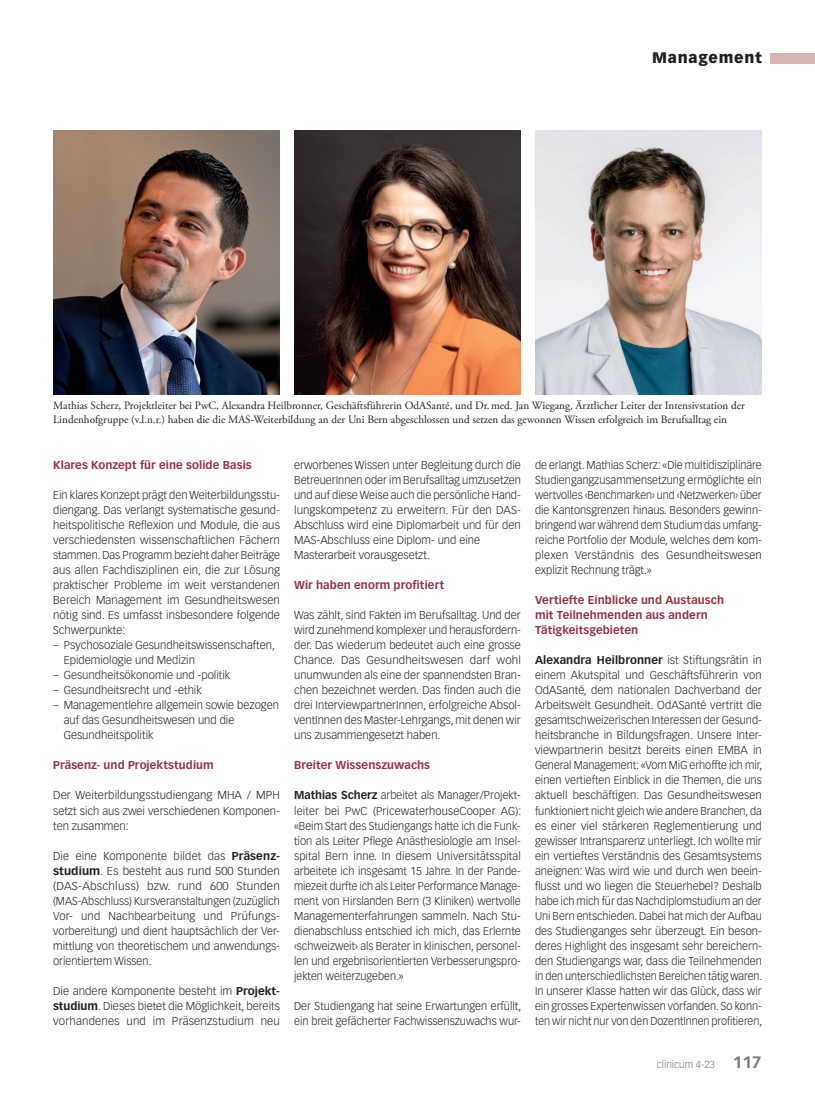
<style>
.page{position:relative;width:815px;height:1099px;background:#fff}
.page>*{position:absolute;margin:0;border:0;box-sizing:border-box;transform-origin:0 0}
.t1{font:900 15px "Vectora LT Std";letter-spacing:.05em;color:#231f20}
.Lauftext{font:300 11.25px/15px "Vectora LT Std";color:#231f20;text-align:justify}
.Legende{font:11.25px/13.5px "Adobe Garamond Pro";color:#231f20}
.ZT_MM{font:700 11.25px/15px "Vectora LT Std";letter-spacing:.005em;color:#983249}
.t2{font:300 10px "Vectora LT Std";color:#76787b}
.s1{font-weight:700}
.s2{font-weight:700;font-size:16.25px}
</style>
<div class="page">
<div style="left:770px;top:53px;width:45px;height:10px;background:#d9b4b3"></div>
<img style="left:294px;top:130px;width:227px;height:264px">
<img style="left:535px;top:130px;width:227px;height:264px">
<img style="left:53px;top:130px;width:227px;height:264px">
<h1 class="t1" style="left:652px;top:49px;width:111px">Management</h1>
<p class="Legende" style="left:53px;top:399px;width:693px">Mathias Scherz, Projektleiter bei PwC, Alexandra Heilbronner, Geschäftsführerin OdASanté, und Dr.med. Jan Wiegang, Ärztlicher Leiter der Intensivstation der<br>Lindenhofgruppe (v.l.n.r.) haben die die MAS-Weiterbildung an der Uni Bern abgeschlossen und setzen das gewonnen Wissen erfolgreich im Berufsalltag ein</p>
<p class="ZT_MM" style="left:53px;top:458px;width:200px">Klares Konzept für eine solide Basis</p>
<p class="Lauftext" style="left:53px;top:488px;width:228px">Ein klares Konzept prägt den Weiterbildungsstu&shy;diengang. Das verlangt systematische gesund&shy;heitspolitische Reflexion und Module, die aus verschiedensten wissenschaftlichen Fächern stammen. Das Programm bezieht daher Beiträge aus allen Fachdisziplinen ein, die zur Lösung praktischer Probleme im weit verstandenen Bereich Management im Gesundheitswesen nötig sind. Es umfasst insbesondere folgende Schwerpunkte:</p>
<p class="Lauftext" style="left:64px;top:638px;width:213px;text-indent:-11px">– Psychosoziale Gesundheitswissenschaften,<br>Epidemiologie und Medizin</p>
<p class="Lauftext" style="left:53px;top:668px;width:179px">– Gesundheitsökonomie und -politik</p>
<p class="Lauftext" style="left:53px;top:683px;width:150px">– Gesundheitsrecht und -ethik</p>
<p class="Lauftext" style="left:64px;top:698px;width:217px;text-align:left;text-indent:-11px">– Managementlehre allgemein sowie bezogen auf das Gesundheitswesen und die<br>Gesundheitspolitik</p>
<p class="ZT_MM" style="left:53px;top:758px;width:162px">Präsenz- und Projektstudium</p>
<p class="Lauftext" style="left:53px;top:788px;width:228px">Der Weiterbildungsstudiengang MHA / MPH setzt sich aus zwei verschiedenen Komponen&shy;ten zusammen:</p>
<p class="Lauftext" style="left:53px;top:848px;width:228px">Die eine Komponente bildet das <span class="s1">Präsenz&shy;studium</span>. Es besteht aus rund 500 Stunden (DAS-Abschluss) bzw. rund 600 Stunden (MAS-Abschluss) Kursveranstaltungen (zuzüglich Vor- und Nachbearbeitung und Prüfungs&shy;vorbereitung) und dient hauptsächlich der Ver&shy;mittlung von theoretischem und anwendungs&shy;orientiertem Wissen.</p>
<p class="Lauftext" style="left:53px;top:983px;width:228px">Die andere Komponente besteht im <span class="s1">Projekt&shy;studium</span>. Dieses bietet die Möglichkeit, bereits vorhandenes und im Präsenzstudium neu</p>
<p class="Lauftext" style="left:294px;top:458px;width:228px">erworbenes Wissen unter Begleitung durch die BetreuerInnen oder im Berufsalltag umzusetzen und auf diese Weise auch die persönliche Hand&shy;lungskompetenz zu erweitern. Fü r den DAS-Abschluss wird eine Diplomarbeit und fü r den MAS-Abschluss eine Diplom- und eine</p>
<p class="Lauftext" style="left:294px;top:548px;width:137px">Masterarbeit vorausgesetzt.</p>
<p class="ZT_MM" style="left:294px;top:578px;width:152px">Wir haben enorm profitiert</p>
<p class="Lauftext" style="left:294px;top:608px;width:228px">Was zählt, sind Fakten im Berufsalltag. Und der wird zunehmend komplexer und herausfordern&shy;der. Das wiederum bedeutet auch eine grosse Chance. Das Gesundheitswesen darf wohl unumwunden als eine der spannendsten Bran&shy;chen bezeichnet werden. Das finden auch die drei InterviewpartnerInnen, erfolgreiche Absol&shy;ventInnen des Master-Lehrgangs, mit denen wir uns zusammengesetzt haben.</p>
<p class="ZT_MM" style="left:294px;top:758px;width:138px">Breiter Wissenszuwachs</p>
<p class="Lauftext" style="left:294px;top:788px;width:229px"><span class="s1">Mathias Scherz</span> arbeitet als Manager/Projekt&shy;leiter bei PwC (PricewaterhouseCooper AG): «Beim Start des Studiengangs hatte ich die Funk&shy;tion als Leiter Pflege Anästhesiologie am Insel&shy;spital Bern inne. In diesem Universitätsspital arbeitete ich insgesamt 15 Jahre. In der Pande&shy;miezeit durfte ich als Leiter Performance Manage&shy;ment von Hirslanden Bern (3 Kliniken) wertvolle Managementerfahrungen sammeln. Nach Stu&shy;dienabschluss entschied ich mich, das Erlernte ‹schweizweit› als Berater in klinischen, personel&shy;len und ergebnisorientierten Verbesserungspro&shy;jekten weiterzugeben.»</p>
<p class="Lauftext" style="left:294px;top:998px;width:229px">Der Studiengang hat seine Erwartungen erfüllt, ein breit gefächerter Fachwissenszuwachs wur-</p>
<p class="Lauftext" style="left:535px;top:458px;width:228px">de erlangt. Mathias Scherz: «Die multidisziplinäre Studiengangzusammensetzung ermöglichte ein wertvolles ‹Benchmarken› und ‹Netzwerken› über die Kantonsgrenzen hinaus. Besonders gewinn&shy;bringend war während dem Studium das umfang&shy;reiche Portfolio der Module, welches dem kom&shy;plexen Verständnis des Gesundheitswesen explizit Rechnung trägt.»</p>
<p class="ZT_MM" style="left:535px;top:593px;width:191px">Vertiefte Einblicke und Austausch mit Teilnehmenden aus andern<br>Tätigkeitsgebieten</p>
<p class="Lauftext" style="left:535px;top:653px;width:229px"><span class="s1">Alexandra Heilbronner</span> ist Stiftungsrätin in einem Akutspital und Geschäftsführerin von OdASanté, dem nationalen Dachverband der Arbeitswelt Gesundheit. OdASanté vertritt die gesamtschweizerischen Interessen der Gesund&shy;heitsbranche in Bildungsfragen. Unsere Inter&shy;viewpartnerin besitzt bereits einen EMBA in General Management: «Vom MiG erhoffte ich mir, einen vertieften Einblick in die Themen, die uns aktuell beschäftigen. Das Gesundheitswesen funktioniert nicht gleich wie andere Branchen, da es einer viel stärkeren Reglementierung und gewisser Intransparenz unterliegt. Ich wollte mir ein vertieftes Verständnis des Gesamtsystems aneignen: Was wird wie und durch wen beein&shy;flusst und wo liegen die Steuerhebel? Deshalb habe ich mich für das Nachdiplomstudium an der Uni Bern entschieden. Dabei hat mich der Aufbau des Studienganges sehr überzeugt. Ein beson&shy;deres Highlight des insgesamt sehr bereichern&shy;den Studiengangs war, dass die Teilnehmenden in den unterschiedlichsten Bereichen tätig waren.<br>In unserer Klasse hatten wir das Glück, dass wir ein grosses Expertenwissen vorfanden. So konn&shy;ten wir nicht nur von den DozentInnen profitieren,</p>
<p class="t2" style="left:657px;top:1058px;width:106px">clinicum 4-23 <span class="s2">117</span></p>
</div>
